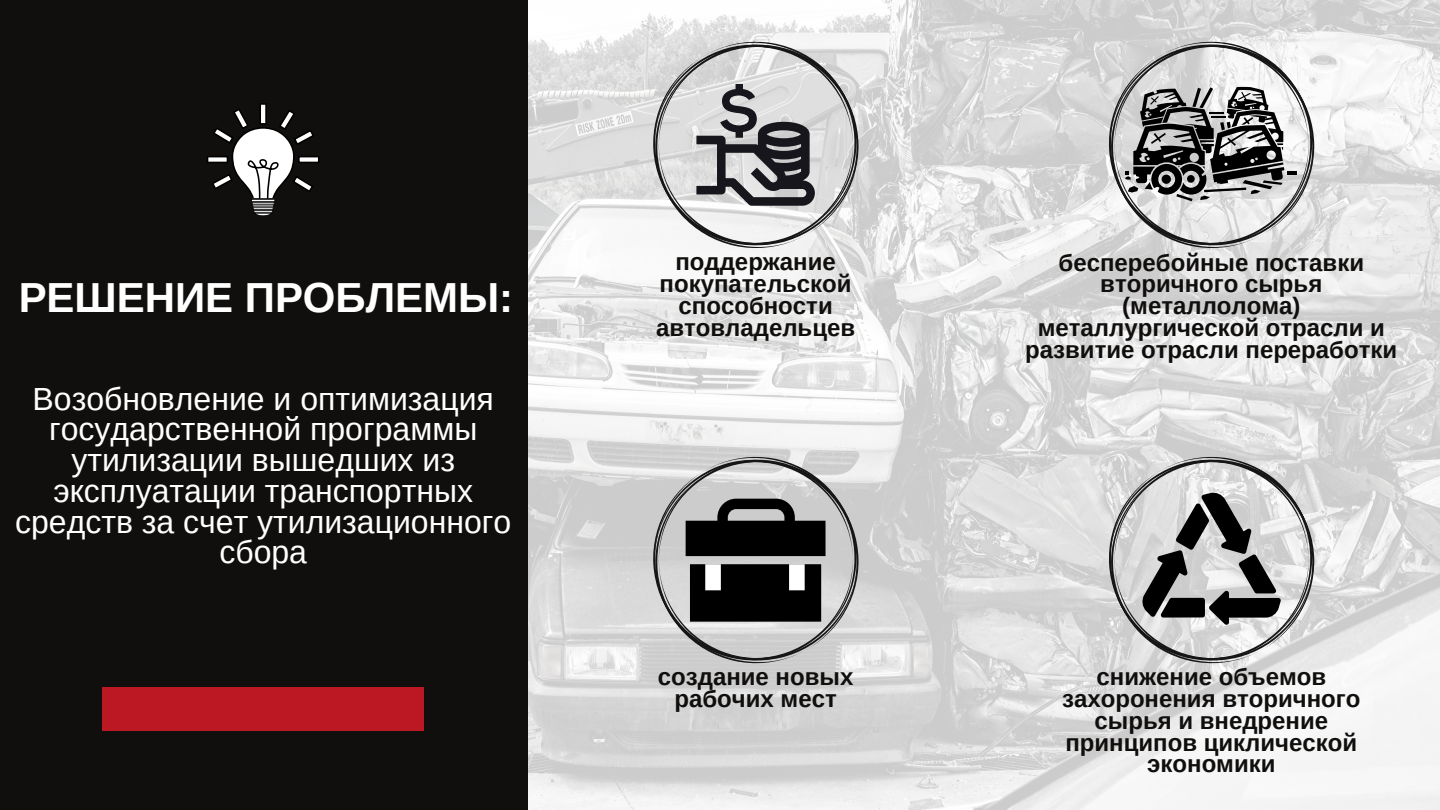
<style>
.page{position:relative;width:1440px;height:810px;background:#fff}
.page>*{position:absolute;margin:0;border:0;box-sizing:border-box;transform-origin:0 0}
.t1{font:700 42px "Arimo";color:#fff}
.t2{font:32px/30.8px "Arimo";color:#fff;text-align:center}
.t3{font:700 24px/21.8px "Arimo";color:#100f0d;text-align:center}
</style>
<div class="page">
<img style="left:528px;top:0;width:912px;height:810px">
<div style="left:0;top:0;width:528px;height:810px;background:#100f0d"></div>
<svg style="left:207px;top:103px;width:112px;height:113px"></svg>
<div style="left:103px;top:687px;width:321px;height:43px;background:#bc1823"></div>
<svg style="left:653px;top:42px;width:206px;height:206px"></svg>
<svg style="left:1109px;top:42px;width:205px;height:206px"></svg>
<svg style="left:653px;top:457px;width:206px;height:206px;background:#8a8a8a"></svg>
<svg style="left:1109px;top:457px;width:205px;height:206px;background:#aeaeae"></svg>
<h1 class="t1" style="left:19px;top:274px;width:496px">РЕШЕНИЕ ПРОБЛЕМЫ:</h1>
<h2 class="t2" style="left:15px;top:383px;width:498px">Возобновление и оптимизация государственной программы утилизации вышедших из эксплуатации транспортных средств за счет утилизационного сбора</h2>
<p class="t3" style="left:656px;top:251px;width:201px">поддержание покупательской способности автовладельцев</p>
<p class="t3" style="left:1025px;top:251px;width:373px">бесперебойные поставки вторичного сырья (металлолома) металлургической отрасли и развитие отрасли переработки</p>
<p class="t3" style="left:658px;top:666px;width:197px">создание новых рабочих мест</p>
<p class="t3" style="left:1062px;top:666px;width:300px">снижение объемов захоронения вторичного сырья и внедрение принципов циклической экономики</p>
</div>
